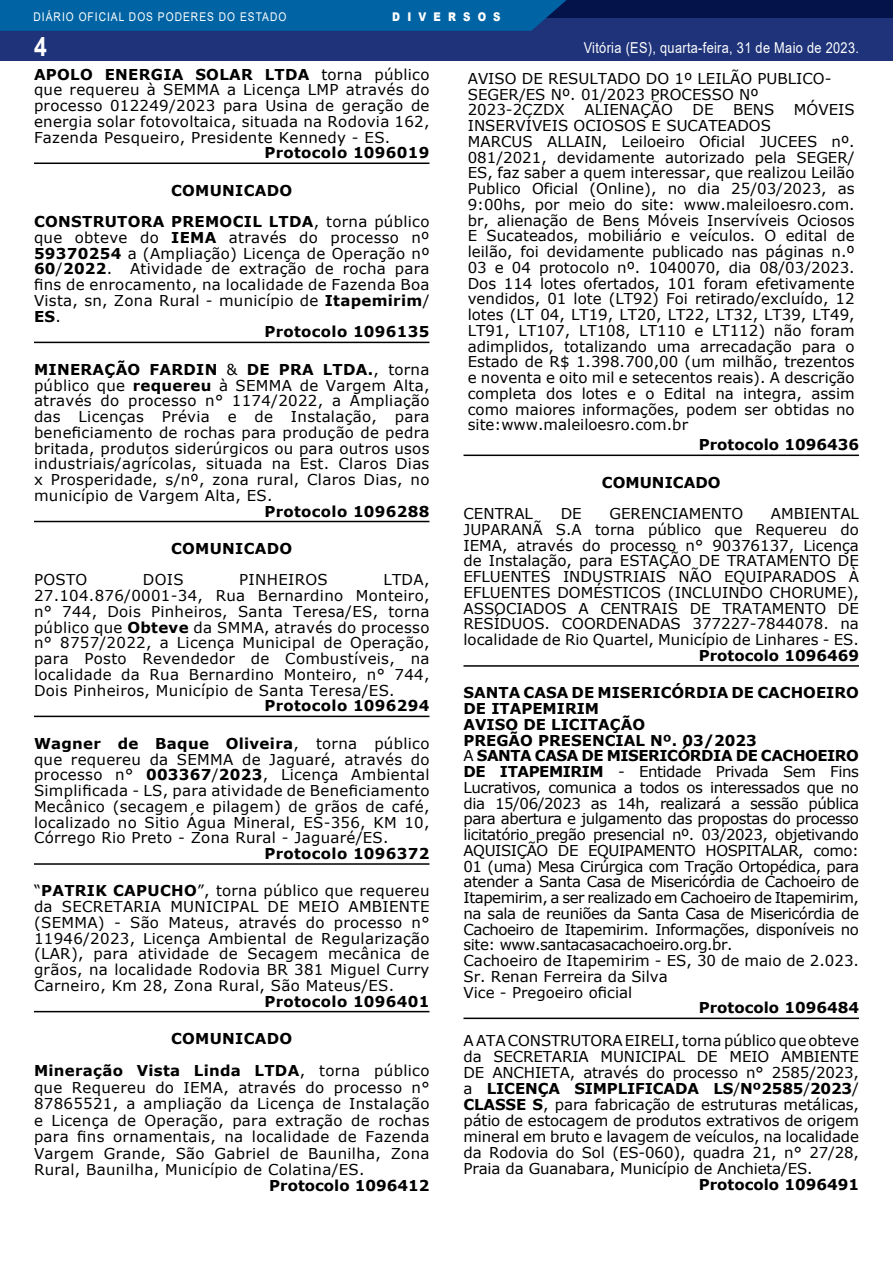
<style>
.page{position:relative;width:893px;height:1263px;background:#fff}
.page>*{position:absolute;margin:0;border:0;box-sizing:border-box;transform-origin:0 0}
.t1{font:700 27px "Arial";color:#fff;scale:.85 1}
.t2{font:15px/15.8px "Verdana";color:#000;text-align:justify}
.t3{font:15px/15.8px "Verdana";letter-spacing:-.03em;color:#000}
.t4{font:15px "Verdana";letter-spacing:.02em;color:#000}
.t5{font:700 15px/31.5px "Verdana";letter-spacing:.02em;color:#000;text-align:center}
.t6{font:700 15px "Verdana";color:#000}
.t7{font:15px "Arial";letter-spacing:.025em;color:#fff;scale:.85 1}
.t8{font:12px "Arial";letter-spacing:.1em;color:#fff;scale:.85 1}
.t9{font:900 12px "Arial";letter-spacing:.7em;color:#fff;scale:.85 1}
.s1{font-weight:700}
.s2{font-weight:400}
</style>
<div class="page">
<div style="left:0;top:0;width:893px;height:61px;background:#1e3379"></div>
<div style="left:0;top:0;width:893px;height:18px;background:#05134b"></div>
<div style="left:0;top:0;width:567px;height:31px;background:#0064a4"></div>
<hr style="left:34px;top:163px;width:395px;height:1px;background:#000">
<hr style="left:34px;top:342px;width:395px;height:1px;background:#000">
<hr style="left:34px;top:521px;width:395px;height:1px;background:#000">
<hr style="left:34px;top:716px;width:395px;height:1px;background:#000">
<hr style="left:34px;top:863px;width:395px;height:2px;background:#000">
<hr style="left:34px;top:1011px;width:395px;height:1px;background:#000">
<hr style="left:463px;top:455px;width:396px;height:1px;background:#000">
<hr style="left:463px;top:665px;width:396px;height:2px;background:#000">
<hr style="left:463px;top:1017px;width:396px;height:2px;background:#000">
<p class="t8" style="left:34px;top:8px;width:299px">DIÁRIO OFICIAL DOS PODERES DO ESTADO</p>
<p class="t9" style="left:392px;top:8px;width:129px">DIVERSOS</p>
<h1 class="t1" style="left:34px;top:27px;width:17px">4</h1>
<p class="t7" style="left:584px;top:38px;width:325px">Vitória (ES), quarta-feira, 31 de Maio de 2023.</p>
<p class="t2" style="left:34px;top:66px;width:397px"><span class="s1">APOLO ENERGIA SOLAR LTDA</span> torna público que requereu à SEMMA a Licença LMP através do processo 012249/2023 para Usina de geração de energia solar fotovoltaica, situada na Rodovia 162, Fazenda Pesqueiro, Presidente Kennedy - ES.</p>
<p class="t5" style="left:264px;top:137px;width:167px">Protocolo 1096019</p>
<p class="t5" style="left:34px;top:174px;width:397px">COMUNICADO<br>CONSTRUTORA PREMOCIL LTDA<span class="s2">, torna público</span></p>
<p class="t4" style="left:34px;top:227px;width:397px">que obteve do <span class="s1">IEMA</span> através do processo nº</p>
<p class="t4" style="left:34px;top:243px;width:397px"><span class="s1">59370254</span> a (Ampliação) Licença de Operação nº</p>
<p class="t4" style="left:34px;top:259px;width:397px"><span class="s1">60</span>/<span class="s1">2022</span>. Atividade de extração de rocha para</p>
<p class="t4" style="left:34px;top:274px;width:397px">fins de enrocamento, na localidade de Fazenda Boa</p>
<p class="t4" style="left:34px;top:290px;width:397px">Vista, sn, Zona Rural - município de <span class="s1">Itapemirim</span>/</p>
<p class="t5" style="left:34px;top:300px;width:28px">ES<span class="s2">.</span></p>
<p class="t5" style="left:264px;top:316px;width:167px">Protocolo 1096135</p>
<p class="t2" style="left:34px;top:361px;width:397px"><span class="s1">MINERAÇÃO FARDIN</span> &amp; <span class="s1">DE PRA LTDA.</span>, torna público que <span class="s1">requereu</span> à SEMMA de Vargem Alta, através do processo n° 1174/2022, a Ampliação das Licenças Prévia e de Instalação, para beneficiamento de rochas para produção de pedra britada, produtos siderúrgicos ou para outros usos industriais/agrícolas, situada na Est. Claros Dias x Prosperidade, s/nº, zona rural, Claros Dias, no município de Vargem Alta, ES.</p>
<p class="t5" style="left:264px;top:495px;width:167px">Protocolo 1096288</p>
<p class="t5" style="left:171px;top:532px;width:123px">COMUNICADO</p>
<p class="t2" style="left:34px;top:572px;width:55px">POSTO</p>
<p class="t2" style="left:143px;top:572px;width:42px">DOIS</p>
<p class="t4" style="left:239px;top:570px;width:90px">PINHEIROS</p>
<p class="t2" style="left:34px;top:572px;width:397px;text-indent:349px">LTDA, 27.104.876/0001-34, Rua Bernardino Monteiro, n° 744, Dois Pinheiros, Santa Teresa/ES, torna público que <span class="s1">Obteve</span> da SMMA, através do processo n° 8757/2022, a Licença Municipal de Operação, para Posto Revendedor de Combustíveis, na localidade da Rua Bernardino Monteiro, n° 744, Dois Pinheiros, Município de Santa Teresa/ES.</p>
<p class="t5" style="left:264px;top:690px;width:167px">Protocolo 1096294</p>
<p class="t2" style="left:34px;top:735px;width:397px"><span class="s1">Wagner de Baque Oliveira</span>, torna público que requereu da SEMMA de Jaguaré, através do processo n° <span class="s1">003367</span>/<span class="s1">2023</span>, Licença Ambiental Simplificada - LS, para atividade de Beneficiamento Mecânico (secagem e pilagem) de grãos de café, localizado no Sitio Água Mineral, ES-356, KM 10, Córrego Rio Preto - Zona Rural - Jaguaré/ES.</p>
<p class="t5" style="left:264px;top:837px;width:167px">Protocolo 1096372</p>
<p class="t2" style="left:34px;top:883px;width:397px">“<span class="s1">PATRIK CAPUCHO</span>”, torna público que requereu da SECRETARIA MUNICIPAL DE MEIO AMBIENTE (SEMMA) - São Mateus, através do processo n° 11946/2023, Licença Ambiental de Regularização (LAR), para atividade de Secagem mecânica de grãos, na localidade Rodovia BR 381 Miguel Curry Carneiro, Km 28, Zona Rural, São Mateus/ES.</p>
<p class="t5" style="left:264px;top:985px;width:167px">Protocolo 1096401</p>
<p class="t5" style="left:34px;top:1022px;width:397px;line-height:32.2px">COMUNICADO<br>Mineração Vista Linda LTDA<span class="s2">, torna público</span></p>
<p class="t2" style="left:34px;top:1079px;width:397px;line-height:16.5px">que Requereu do IEMA, através do processo n° 87865521, a ampliação da Licença de Instalação e Licença de Operação, para extração de rochas para fins ornamentais, na localidade de Fazenda Vargem Grande, São Gabriel de Baunilha, Zona Rural, Baunilha, Município de Colatina/ES.</p>
<p class="t6" style="left:269px;top:1175px;width:162px">Protocolo 1096412</p>
<p class="t2" style="left:468px;top:70px;width:365px;text-align:left">AVISO DE RESULTADO DO 1º LEILÃO PUBLICO-<br>SEGER/ES Nº. 01/2023 PROCESSO Nº<br>2023-2CZDX</p>
<p class="t2" style="left:584px;top:102px;width:90px">ALIENAÇÃO</p>
<p class="t2" style="left:692px;top:102px;width:23px">DE</p>
<p class="t2" style="left:733px;top:102px;width:43px">BENS</p>
<p class="t2" style="left:794px;top:102px;width:62px">MÓVEIS</p>
<p class="t2" style="left:468px;top:118px;width:388px;text-align:left">INSERVÍVEIS OCIOSOS E SUCATEADOS<br>MARCUS ALLAIN, Leiloeiro Oficial JUCEES nº.<br>081/2021, devidamente autorizado pela SEGER/ ES, faz saber a quem interessar, que realizou Leilão Publico Oficial (Online), no dia 25/03/2023, as 9:00hs, por meio do site: www.maleiloesro.com. br, alienação de Bens Móveis Inservíveis Ociosos E Sucateados, mobiliário e veículos. O edital de leilão, foi devidamente publicado nas páginas n.º 03 e 04 protocolo nº. 1040070, dia 08/03/2023.<br>Dos 114 lotes ofertados, 101 foram efetivamente vendidos, 01 lote (LT92) Foi retirado/excluído, 12 lotes (LT 04, LT19, LT20, LT22, LT32, LT39, LT49, LT91, LT107, LT108, LT110 e LT112) não foram adimplidos, totalizando uma arrecadação para o Estado de R$ 1.398.700,00 (um milhão, trezentos e noventa e oito mil e setecentos reais). A descrição completa dos lotes e o Edital na integra, assim como maiores informações, podem ser obtidas no site:www.maleiloesro.com.br</p>
<p class="t6" style="left:699px;top:434px;width:162px">Protocolo 1096436</p>
<p class="t6" style="left:602px;top:472px;width:120px">COMUNICADO</p>
<p class="t2" style="left:463px;top:506px;width:71px">CENTRAL</p>
<p class="t2" style="left:561px;top:506px;width:23px">DE</p>
<p class="t2" style="left:609px;top:506px;width:135px">GERENCIAMENTO</p>
<p class="t2" style="left:463px;top:506px;width:397px;text-indent:307px">AMBIENTAL JUPARANÃ S.A torna público que Requereu do IEMA, através do processo n° 90376137, Licença de Instalação, para ESTAÇÃO DE TRATAMENTO DE EFLUENTES INDUSTRIAIS NÃO EQUIPARADOS À EFLUENTES DOMÉSTICOS (INCLUINDO CHORUME), ASSOCIADOS A CENTRAIS DE TRATAMENTO DE RESÍDUOS. COORDENADAS 377227-7844078. na localidade de Rio Quartel, Município de Linhares - ES.</p>
<p class="t6" style="left:699px;top:645px;width:162px">Protocolo 1096469</p>
<p class="t3" style="left:463px;top:685px;width:397px"><span class="s1">SANTA CASA DE MISERICÓRDIA DE CACHOEIRO DE ITAPEMIRIM<br>AVISO DE LICITAÇÃO<br>PREGÃO PRESENCIAL Nº. 03/2023<br></span>A <span class="s1">SANTA CASA DE MISERICÓRDIA DE CACHOEIRO DE ITAPEMIRIM</span> - Entidade Privada Sem Fins Lucrativos, comunica a todos os interessados que no dia 15/06/2023 as 14h, realizará a sessão pública para abertura e julgamento das propostas do processo licitatório pregão presencial nº. 03/2023, objetivando AQUISIÇÃO DE EQUIPAMENTO HOSPITALAR, como:<br>01 (uma) Mesa Cirúrgica com Tração Ortopédica, para atender a Santa Casa de Misericórdia de Cachoeiro de Itapemirim, a ser realizado em Cachoeiro de Itapemirim, na sala de reuniões da Santa Casa de Misericórdia de Cachoeiro de Itapemirim. Informações, disponíveis no site: www.santacasacachoeiro.org.br.<br>Cachoeiro de Itapemirim - ES, 30 de maio de 2.023.<br>Sr. Renan Ferreira da Silva<br>Vice - Pregoeiro oficial</p>
<p class="t6" style="left:699px;top:997px;width:162px">Protocolo 1096484</p>
<p class="t2" style="left:463px;top:1032px;width:397px">A ATA CONSTRUTORA EIRELI, torna público que obteve da SECRETARIA MUNICIPAL DE MEIO AMBIENTE DE ANCHIETA, através do processo n° 2585/2023, a <span class="s1">LICENÇA SIMPLIFICADA LS</span>/<span class="s1">Nº2585</span>/<span class="s1">2023</span>/ <span class="s1">CLASSE S</span>, para fabricação de estruturas metálicas, pátio de estocagem de produtos extrativos de origem mineral em bruto e lavagem de veículos, na localidade da Rodovia do Sol (ES-060), quadra 21, n° 27/28, Praia da Guanabara, Município de Anchieta/ES.</p>
<p class="t6" style="left:699px;top:1174px;width:162px">Protocolo 1096491</p>
</div>
